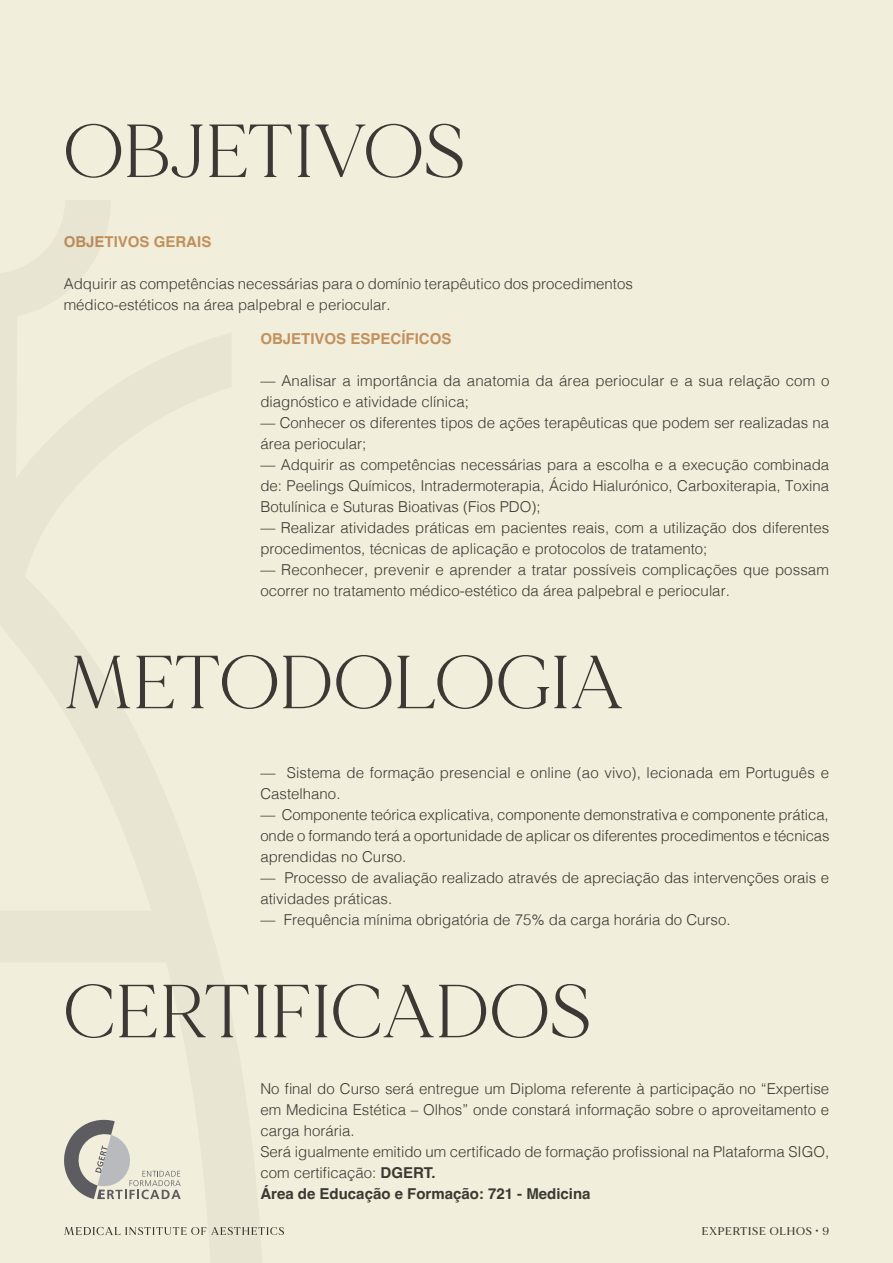
<style>
.page{position:relative;width:893px;height:1263px;background:#f1eedb}
.page>*{position:absolute;margin:0;border:0;box-sizing:border-box;transform-origin:0 0}
.t1{font:75px "MADE Mirage";color:#3e3835}
.t2{font:300 15px/21px "Helvetica";color:#3c3934}
.t3{font:700 15px "Helvetica";color:#3c3934}
.t4{font:700 15px "Helvetica";color:#c2905c}
.t5{font:500 11.25px "MADE Mirage";letter-spacing:.07em;color:#3c3934}
.s1{font-weight:700}
</style>
<div class="page">
<svg style="left:64px;top:1119px;width:117px;height:80px"></svg>
<p class="t1" style="left:64px;top:105px;width:403px">OBJETIVOS</p>
<p class="t4" style="left:64px;top:232px;width:149px">OBJETIVOS GERAIS</p>
<p class="t2" style="left:64px;top:272px;width:571px">Adquirir as competências necessárias para o domínio terapêutico dos procedimentos médico-estéticos na área palpebral e periocular.</p>
<p class="t4" style="left:260px;top:329px;width:192px">OBJETIVOS ESPECÍFICOS</p>
<p class="t2" style="left:260px;top:369px;width:571px">— Analisar a importância da anatomia da área periocular e a sua relação com o diagnóstico e atividade clínica;</p>
<p class="t2" style="left:260px;top:411px;width:570px">— Conhecer os diferentes tipos de ações terapêuticas que podem ser realizadas na área periocular;</p>
<p class="t2" style="left:260px;top:453px;width:570px;text-align:justify">— Adquirir as competências necessárias para a escolha e a execução combinada de: Peelings Químicos, Intradermoterapia, Ácido Hialurónico, Carboxiterapia, Toxina Botulínica e Suturas Bioativas (Fios PDO);</p>
<p class="t2" style="left:260px;top:516px;width:570px">— Realizar atividades práticas em pacientes reais, com a utilização dos diferentes procedimentos, técnicas de aplicação e protocolos de tratamento;</p>
<p class="t2" style="left:260px;top:558px;width:570px">— Reconhecer, prevenir e aprender a tratar possíveis complicações que possam ocorrer no tratamento médico-estético da área palpebral e periocular.</p>
<p class="t1" style="left:64px;top:636px;width:561px">METODOLOGIA</p>
<p class="t2" style="left:260px;top:761px;width:570px">— Sistema de formação presencial e online (ao vivo), lecionada em Português e<br>Castelhano.</p>
<p class="t2" style="left:260px;top:803px;width:571px;text-align:justify">— Componente teórica explicativa, componente demonstrativa e componente prática, onde o formando terá a oportunidade de aplicar os diferentes procedimentos e técnicas aprendidas no Curso.</p>
<p class="t2" style="left:260px;top:866px;width:570px">— Processo de avaliação realizado através de apreciação das intervenções orais e atividades práticas.</p>
<p class="t2" style="left:260px;top:908px;width:472px">— Frequência mínima obrigatória de 75% da carga horária do Curso.</p>
<p class="t1" style="left:64px;top:965px;width:529px">CERTIFICADOS</p>
<p class="t2" style="left:260px;top:1077px;width:570px;text-align:justify">No final do Curso será entregue um Diploma referente à participação no “Expertise em Medicina Estética – Olhos” onde constará informação sobre o aproveitamento e carga horária.</p>
<p class="t2" style="left:260px;top:1140px;width:570px">Será igualmente emitido um certificado de formação profissional na Plataforma SIGO, com certificação: <span class="s1">DGERT.</span></p>
<p class="t3" style="left:260px;top:1185px;width:332px">Área de Educação e Formação: 721 - Medicina</p>
<p class="t5" style="left:702px;top:1224px;width:129px">EXPERTISE OLHOS • 9</p>
</div>
